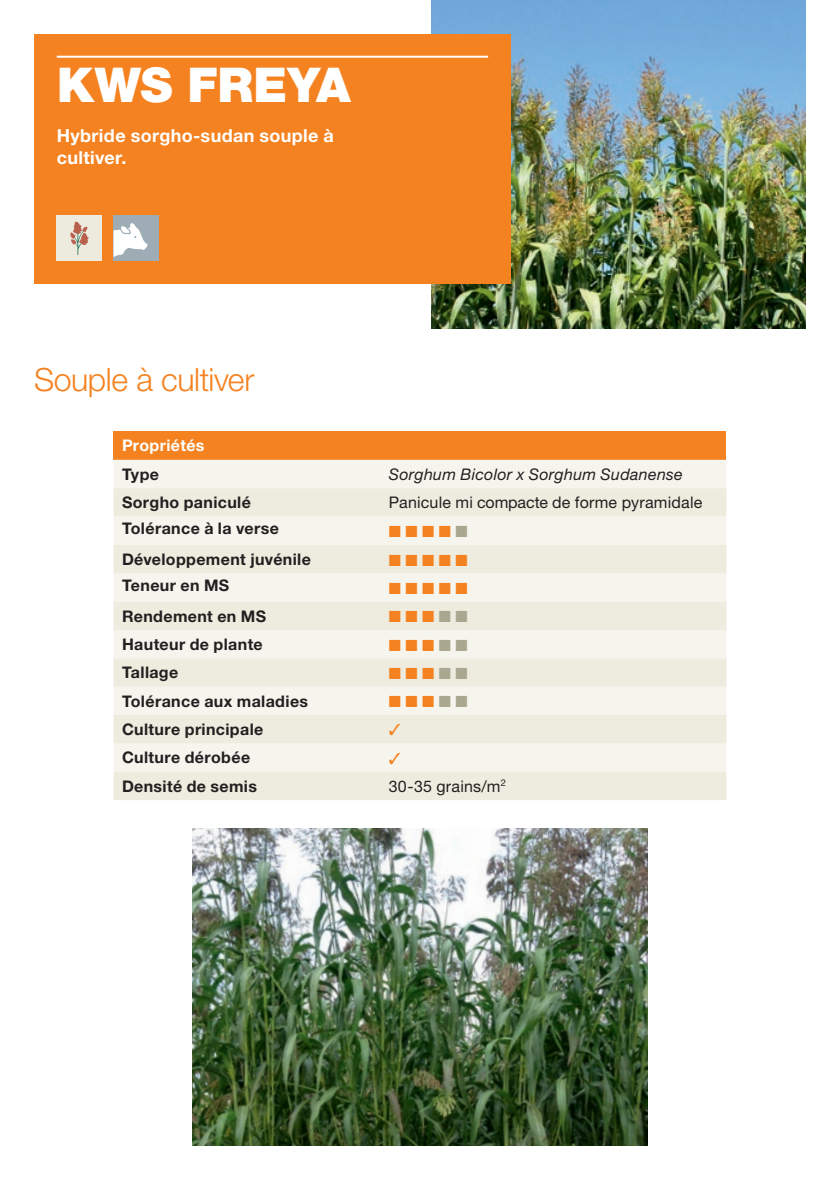
<style>
.page{position:relative;width:840px;height:1191px;background:#fff}
.page>*{position:absolute;margin:0;border:0;box-sizing:border-box;transform-origin:0 0}
.t1{font:900 48px "Helvetica Neue LT Std";color:#fff}
.t2{font:300 32px "Helvetica Neue LT Std";letter-spacing:-.015em;color:#f58220}
.t3{font:700 18px/22.6px "Helvetica Neue LT Std";letter-spacing:.02em;color:#fff}
.t4{font:700 16px "Helvetica Neue LT Std";letter-spacing:.025em;color:#231f20}
.t5{font:16px "Helvetica Neue LT Std";letter-spacing:.015em;color:#231f20}
.t6{font:16px "Zapf Dingbats";color:#f58220}
.t7{font:italic 16px "Helvetica Neue";letter-spacing:.015em;color:#231f20}
.t8{font:700 16px "Helvetica Neue LT Std";letter-spacing:.02em;color:#fff}
.s1{color:#a9a790}
</style>
<div class="page">
<img style="left:431px;top:0;width:374px;height:329px">
<div style="left:34px;top:34px;width:476px;height:249px;background:#f58220"></div>
<div style="left:113px;top:431px;width:613px;height:29px;background:#f58220"></div>
<div style="left:114px;top:460px;width:612px;height:28px;background:#f5f5ee"></div>
<svg style="left:113px;top:488px;width:613px;height:312px;background:#f0f0e5"></svg>
<hr style="left:57px;top:56px;width:431px;height:2px;background:#fff">
<div style="left:57px;top:215px;width:45px;height:46px;background:#ecebde"></div>
<svg style="left:70px;top:221px;width:19px;height:34px"></svg>
<div style="left:113px;top:215px;width:46px;height:46px;background:#9dacb5"></div>
<svg style="left:113px;top:223px;width:35px;height:34px"></svg>
<img style="left:193px;top:828px;width:453px;height:317px">
<svg style="left:389px;top:724px;width:11px;height:11px"></svg>
<svg style="left:389px;top:752px;width:11px;height:12px"></svg>
<h1 class="t1" style="left:57px;top:56px;width:295px">KWS FREYA</h1>
<p class="t3" style="left:57px;top:124px;width:278px">Hybride sorgho-sudan souple à cultiver.</p>
<h2 class="t2" style="left:34px;top:360px;width:222px">Souple à cultiver</h2>
<p class="t8" style="left:122px;top:436px;width:84px">Propriétés</p>
<p class="t4" style="left:122px;top:464px;width:39px">Type</p>
<p class="t7" style="left:388px;top:465px;width:295px">Sorghum Bicolor x Sorghum Sudanense</p>
<p class="t4" style="left:122px;top:492px;width:130px">Sorgho paniculé</p>
<p class="t5" style="left:388px;top:493px;width:315px">Panicule mi compacte de forme pyramidale</p>
<p class="t4" style="left:122px;top:518px;width:158px">Tolérance à la verse</p>
<p class="t6" style="left:388px;top:524px;width:80px">■ ■ ■ ■ <span class="s1">■</span></p>
<p class="t4" style="left:122px;top:549px;width:190px">Développement juvénile</p>
<p class="t6" style="left:388px;top:552px;width:80px">■ ■ ■ ■ ■</p>
<p class="t4" style="left:122px;top:575px;width:109px">Teneur en MS</p>
<p class="t6" style="left:388px;top:581px;width:80px">■ ■ ■ ■ ■</p>
<p class="t4" style="left:122px;top:606px;width:146px">Rendement en MS</p>
<p class="t6" style="left:388px;top:609px;width:80px">■ ■ ■ <span class="s1">■ ■</span></p>
<p class="t4" style="left:122px;top:634px;width:142px">Hauteur de plante</p>
<p class="t6" style="left:388px;top:637px;width:80px">■ ■ ■ <span class="s1">■ ■</span></p>
<p class="t4" style="left:122px;top:662px;width:58px">Tallage</p>
<p class="t6" style="left:388px;top:666px;width:80px">■ ■ ■ <span class="s1">■ ■</span></p>
<p class="t4" style="left:122px;top:691px;width:187px">Tolérance aux maladies</p>
<p class="t6" style="left:388px;top:694px;width:80px">■ ■ ■ <span class="s1">■ ■</span></p>
<p class="t4" style="left:122px;top:719px;width:143px">Culture principale</p>
<p class="t4" style="left:122px;top:747px;width:130px">Culture dérobée</p>
<p class="t4" style="left:122px;top:776px;width:136px">Densité de semis</p>
<p class="t5" style="left:388px;top:776px;width:119px">30-35 grains/m<sup>2</sup></p>
</div>
